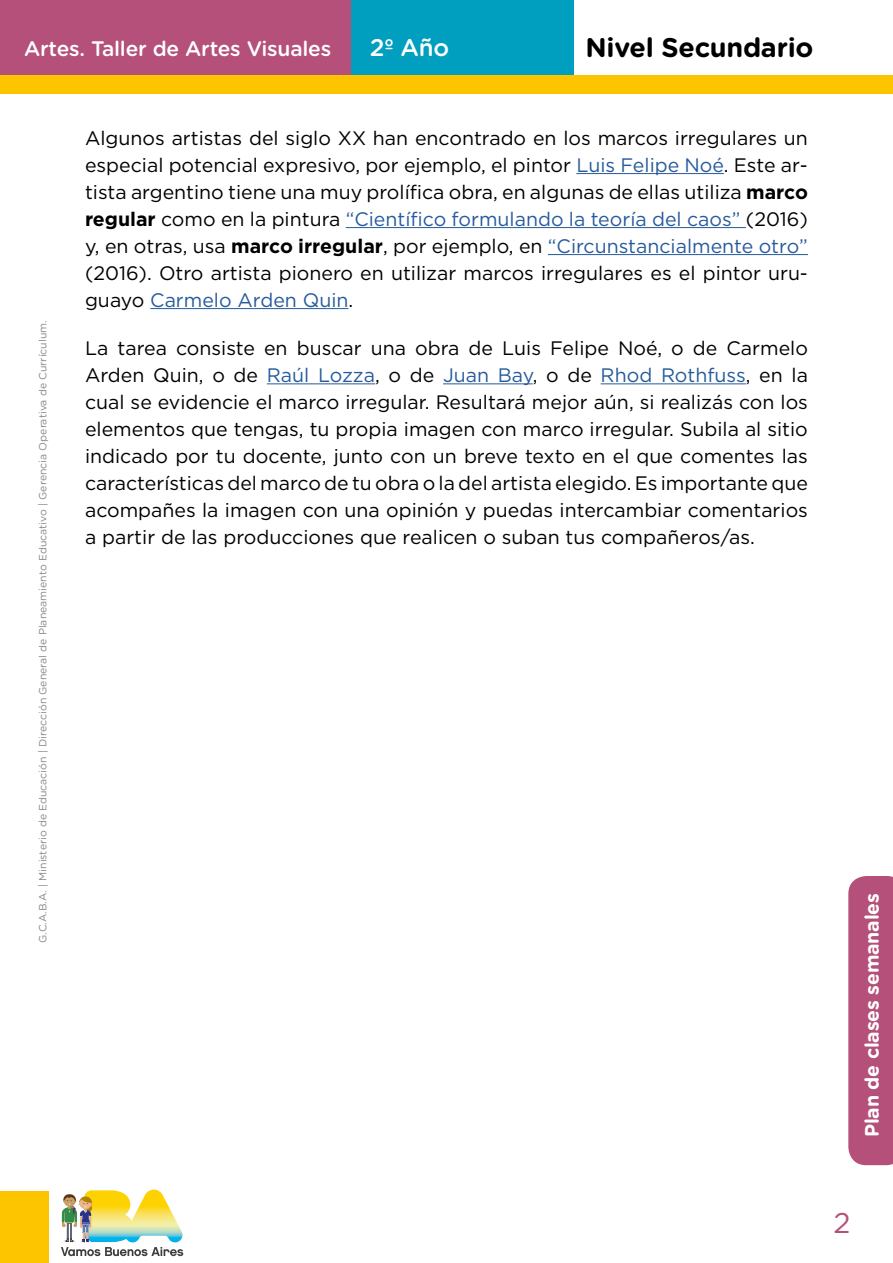
<style>
.page{position:relative;width:893px;height:1263px;background:#fff}
.page>*{position:absolute;margin:0;border:0;box-sizing:border-box;transform-origin:0 0}
.t1{font:28.5px "Gotham Rounded";color:#b4507a}
.t2{font:700 27px "Gotham Rounded";letter-spacing:-.01em;color:#000}
.t3{font:500 24px "Gotham Rounded";color:#fff}
.t4{font:500 21px "Gotham Rounded";letter-spacing:-.01em;color:#fff}
.t5{font:19.5px/27px "Gotham";color:#000;text-align:justify}
.t6{font:700 19.5px "Gotham Rounded";letter-spacing:-.01em;color:#fff}
.t7{font:10.5px "Gotham Rounded";color:#878787}
.s1{color:#275b9b}
.s2{font-weight:700}
</style>
<div class="page">
<div style="left:0;top:1191px;width:48px;height:72px;background:#fdc500"></div>
<div style="left:0;top:0;width:351px;height:78px;background:#b4507a"></div>
<div style="left:351px;top:0;width:223px;height:78px;background:#009fc0"></div>
<div style="left:0;top:75px;width:893px;height:19px;background:#fdc500"></div>
<svg style="left:848px;top:876px;width:45px;height:289px;background:#b6557e"></svg>
<svg style="left:61px;top:1189px;width:122px;height:67px"></svg>
<hr style="left:576px;top:173px;width:148px;height:1px;background:#275b9b">
<hr style="left:346px;top:227px;width:400px;height:1px;background:#275b9b">
<hr style="left:548px;top:254px;width:260px;height:1px;background:#275b9b">
<hr style="left:150px;top:308px;width:199px;height:1px;background:#275b9b">
<hr style="left:267px;top:383px;width:108px;height:1px;background:#275b9b">
<hr style="left:443px;top:383px;width:90px;height:1px;background:#275b9b">
<hr style="left:601px;top:383px;width:145px;height:1px;background:#275b9b">
<p class="t4" style="left:24px;top:34px;width:309px">Artes. Taller de Artes Visuales</p>
<p class="t3" style="left:370px;top:31px;width:81px">2º Año</p>
<h2 class="t2" style="left:585px;top:28px;width:230px">Nivel Secundario</h2>
<p class="t7" style="left:36px;top:943px;width:624px;rotate:-90deg">G.C.A.B.A. | Ministerio de Educación | Dirección General de Planeamiento Educativo | Gerencia Operativa de Currículum.</p>
<p class="t5" style="left:85px;top:124px;width:724px">Algunos artistas del siglo XX han encontrado en los marcos irregulares un especial potencial expresivo, por ejemplo, el pintor <span class="s1">Luis Felipe Noé</span>. Este ar&shy;tista argentino tiene una muy prolífica obra, en algunas de ellas utiliza <span class="s2">marco regular</span> como en la pintura <span class="s1">“Científico formulando la teoría del caos”</span> (2016) y, en otras, usa <span class="s2">marco irregular</span>, por ejemplo, en <span class="s1">“Circunstancialmente otro” </span>(2016). Otro artista pionero en utilizar marcos irregulares es el pintor uru&shy;guayo <span class="s1">Carmelo Arden Quin</span>.</p>
<p class="t5" style="left:85px;top:334px;width:724px">La tarea consiste en buscar una obra de Luis Felipe Noé, o de Carmelo Arden Quin, o de <span class="s1">Raúl Lozza</span>, o de <span class="s1">Juan Bay</span>, o de <span class="s1">Rhod Rothfuss</span>, en la cual se evidencie el marco irregular. Resultará mejor aún, si realizás con los elementos que tengas, tu propia imagen con marco irregular. Subila al sitio indicado por tu docente, junto con un breve texto en el que comentes las características del marco de tu obra o la del artista elegido. Es importante que acompañes la imagen con una opinión y puedas intercambiar comentarios a partir de las producciones que realicen o suban tus compañeros/as.</p>
<p class="t6" style="left:858px;top:1137px;width:246px;rotate:-90deg">Plan de clases semanales</p>
<h1 class="t1" style="left:833px;top:1203px;width:19px">2</h1>
</div>
